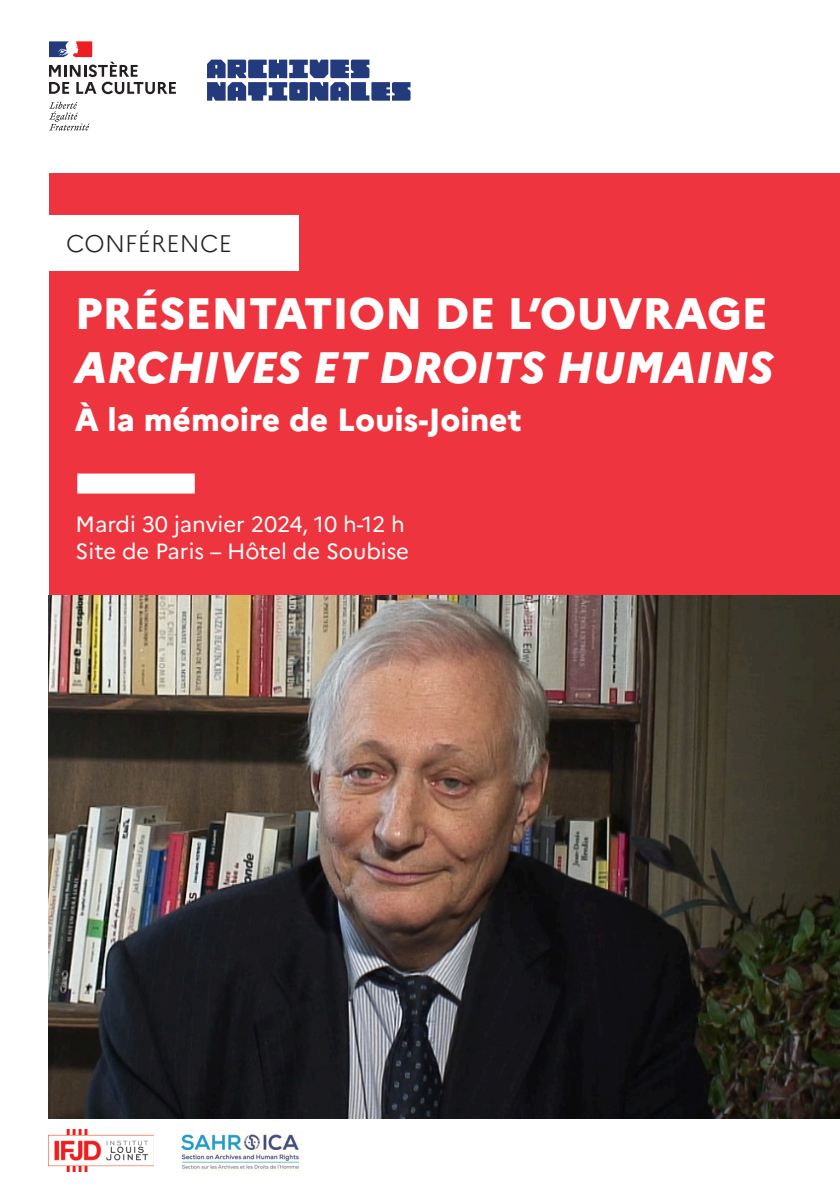
<style>
.page{position:relative;width:840px;height:1191px;background:#fff}
.page>*{position:absolute;margin:0;border:0;box-sizing:border-box;transform-origin:0 0}
.t1{font:800 44px "Marianne";color:#fff}
.t2{font:italic 800 44px "Marianne";color:#fff}
.t3{font:800 32px "Marianne";color:#fff}
.t4{font:300 24px "Marianne";letter-spacing:.01em;color:#231f20}
.t5{font:22px "Marianne";color:#fff}
</style>
<div class="page">
<div style="left:49px;top:173px;width:790px;height:943px;background:#ee353f"></div>
<div style="left:48px;top:215px;width:250px;height:55px;background:#fff"></div>
<div style="left:77px;top:473px;width:118px;height:20px;background:#fff"></div>
<svg style="left:49px;top:102px;width:40px;height:28px"></svg>
<svg style="left:49px;top:41px;width:127px;height:53px"></svg>
<svg style="left:207px;top:60px;width:203px;height:41px"></svg>
<img style="left:48px;top:1129px;width:105px;height:42px">
<img style="left:48px;top:596px;width:791px;height:522px">
<img style="left:182px;top:1134px;width:118px;height:37px">
<p class="t4" style="left:66px;top:224px;width:167px">CONFÉRENCE</p>
<p class="t1" style="left:75px;top:279px;width:694px">PRÉSENTATION DE L’OUVRAGE</p>
<p class="t2" style="left:75px;top:333px;width:699px">ARCHIVES ET DROITS HUMAINS</p>
<p class="t3" style="left:75px;top:394px;width:448px">À la mémoire de Louis-Joinet</p>
<p class="t5" style="left:75px;top:507px;width:330px">Mardi 30 janvier 2024, 10 h-12 h</p>
<p class="t5" style="left:75px;top:534px;width:335px">Site de Paris – Hôtel de Soubise</p>
</div>
